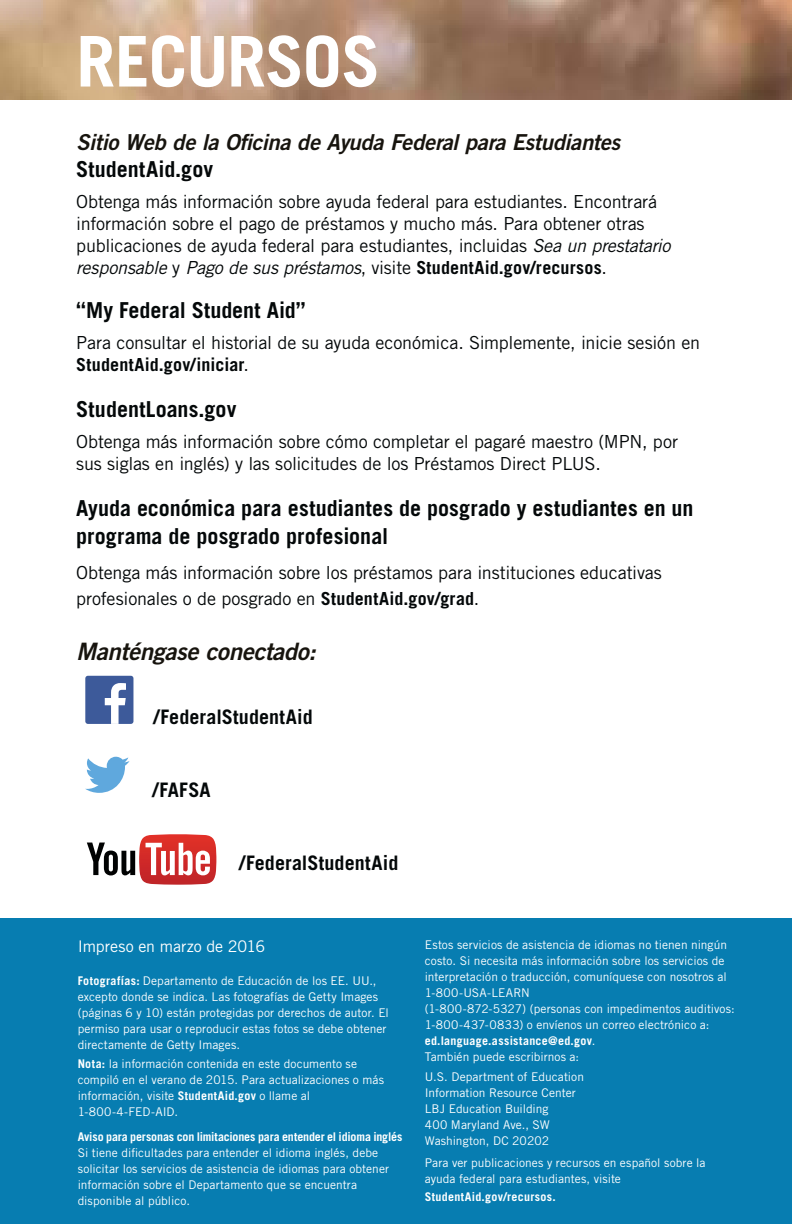
<style>
.page{position:relative;width:792px;height:1224px;background:#fff}
.page>*{position:absolute;margin:0;border:0;box-sizing:border-box;transform-origin:0 0}
.t1{font:700 70px "Trade Gothic LT Std";letter-spacing:-.015em;color:#fff}
.t2{font:24px "Trade Gothic LT Std Bd 2 Obl";letter-spacing:-.015em;color:#17140e}
.t3{font:700 22px/28px "Trade Gothic LT Std";letter-spacing:.005em;color:#040809}
.t4{font:22px "Trade Gothic LT Std Bd 2 Obl";letter-spacing:-.015em;color:#17140e}
.t5{font:700 20px "Trade Gothic LT Std";letter-spacing:.005em;color:#040809}
.t6{font:18px/22px "Trade Gothic LT Std";letter-spacing:-.005em;color:#040809}
.t7{font:16px "Trade Gothic LT Std";letter-spacing:-.005em;color:#fff}
.t8{font:12px/16px "Trade Gothic LT Std";letter-spacing:.005em;color:#fff}
.t9{font:700 12px "Trade Gothic LT Std";letter-spacing:-.005em;color:#fff}
.t10{font:700 12px "Trade Gothic LT Std";letter-spacing:.025em;color:#fff}
.s1{font-style:italic}
.s2{font-weight:700}
</style>
<div class="page">
<div style="left:0;top:918px;width:792px;height:306px;background:#077db1"></div>
<img style="left:0;top:0;width:792px;height:99px">
<div style="left:85px;top:676px;width:48px;height:48px;background:#3d5a9a;border-radius:3px"></div>
<svg style="left:105px;top:683px;width:21px;height:41px"></svg>
<svg style="left:85px;top:757px;width:45px;height:36px"></svg>
<svg style="left:87px;top:834px;width:129px;height:51px"></svg>
<h1 class="t1" style="left:76px;top:37px;width:306px">RECURSOS</h1>
<h3 class="t4" style="left:76px;top:134px;width:545px">Sitio Web de la Oficina de Ayuda Federal para Estudiantes</h3>
<h3 class="t3" style="left:76px;top:157px;width:138px">StudentAid.gov</h3>
<p class="t6" style="left:76px;top:192px;width:596px">Obtenga más información sobre ayuda federal para estudiantes. Encontrará información sobre el pago de préstamos y mucho más. Para obtener otras publicaciones de ayuda federal para estudiantes, incluidas <span class="s1">Sea un prestatario responsable</span> y <span class="s1">Pago de sus préstamos</span>, visite <span class="s2">StudentAid.gov/recursos</span>.</p>
<h3 class="t3" style="left:76px;top:299px;width:231px">“My Federal Student Aid”</h3>
<h3 class="t6" style="left:76px;top:334px;width:625px">Para consultar el historial de su ayuda económica. Simplemente, inicie sesión en<br><span class="s2">StudentAid.gov/iniciar</span>.</h3>
<h3 class="t3" style="left:76px;top:398px;width:162px">StudentLoans.gov</h3>
<h3 class="t6" style="left:76px;top:433px;width:603px">Obtenga más información sobre cómo completar el pagaré maestro (MPN, por sus siglas en inglés) y las solicitudes de los Préstamos Direct PLUS.</h3>
<h3 class="t3" style="left:76px;top:497px;width:619px">Ayuda económica para estudiantes de posgrado y estudiantes en un programa de posgrado profesional</h3>
<h3 class="t6" style="left:76px;top:562px;width:587px;line-height:26px">Obtenga más información sobre los préstamos para instituciones educativas profesionales o de posgrado en <span class="s2">StudentAid.gov/grad</span>.</h3>
<h2 class="t2" style="left:76px;top:643px;width:241px">Manténgase conectado:</h2>
<h3 class="t5" style="left:154px;top:710px;width:160px">/FederalStudentAid</h3>
<h3 class="t5" style="left:153px;top:783px;width:59px">/FAFSA</h3>
<h3 class="t5" style="left:240px;top:856px;width:160px">/FederalStudentAid</h3>
<h3 class="t7" style="left:78px;top:940px;width:189px">Impreso en marzo de 2016</h3>
<p class="t8" style="left:78px;top:974px;width:313px"><span class="s2">Fotografías:</span> Departamento de Educación de los EE. UU., excepto donde se indica. Las fotografías de Getty Images (páginas 6 y 10) están protegidas por derechos de autor. El permiso para usar o reproducir estas fotos se debe obtener directamente de Getty Images.</p>
<p class="t8" style="left:78px;top:1057px;width:308px"><span class="s2">Nota:</span> la información contenida en este documento se compiló en el verano de 2015. Para actualizaciones o más información, visite <span class="s2">StudentAid.gov</span> o llame al 1-800-4-FED-AID.</p>
<p class="t9" style="left:78px;top:1132px;width:326px">Aviso para personas con limitaciones para entender el idioma inglés</p>
<p class="t8" style="left:78px;top:1146px;width:313px">Si tiene dificultades para entender el idioma inglés, debe solicitar los servicios de asistencia de idiomas para obtener información sobre el Departamento que se encuentra disponible al público.</p>
<p class="t8" style="left:425px;top:938px;width:312px">Estos servicios de asistencia de idiomas no tienen ningún costo. Si necesita más información sobre los servicios de interpretación o traducción, comuníquese con nosotros al 1-800-USA-LEARN<br>(1-800-872-5327) (personas con impedimentos auditivos:<br>1-800-437-0833) o envíenos un correo electrónico a: <span class="s2">ed.language.assistance@ed.gov</span>.<br>También puede escribirnos a:</p>
<p class="t8" style="left:425px;top:1070px;width:161px">U.S. Department of Education<br>Information Resource Center<br>LBJ Education Building<br>400 Maryland Ave., SW<br>Washington, DC 20202</p>
<p class="t8" style="left:425px;top:1156px;width:282px">Para ver publicaciones y recursos en español sobre la ayuda federal para estudiantes, visite</p>
<p class="t10" style="left:425px;top:1192px;width:133px">StudentAid.gov/recursos.</p>
</div>
